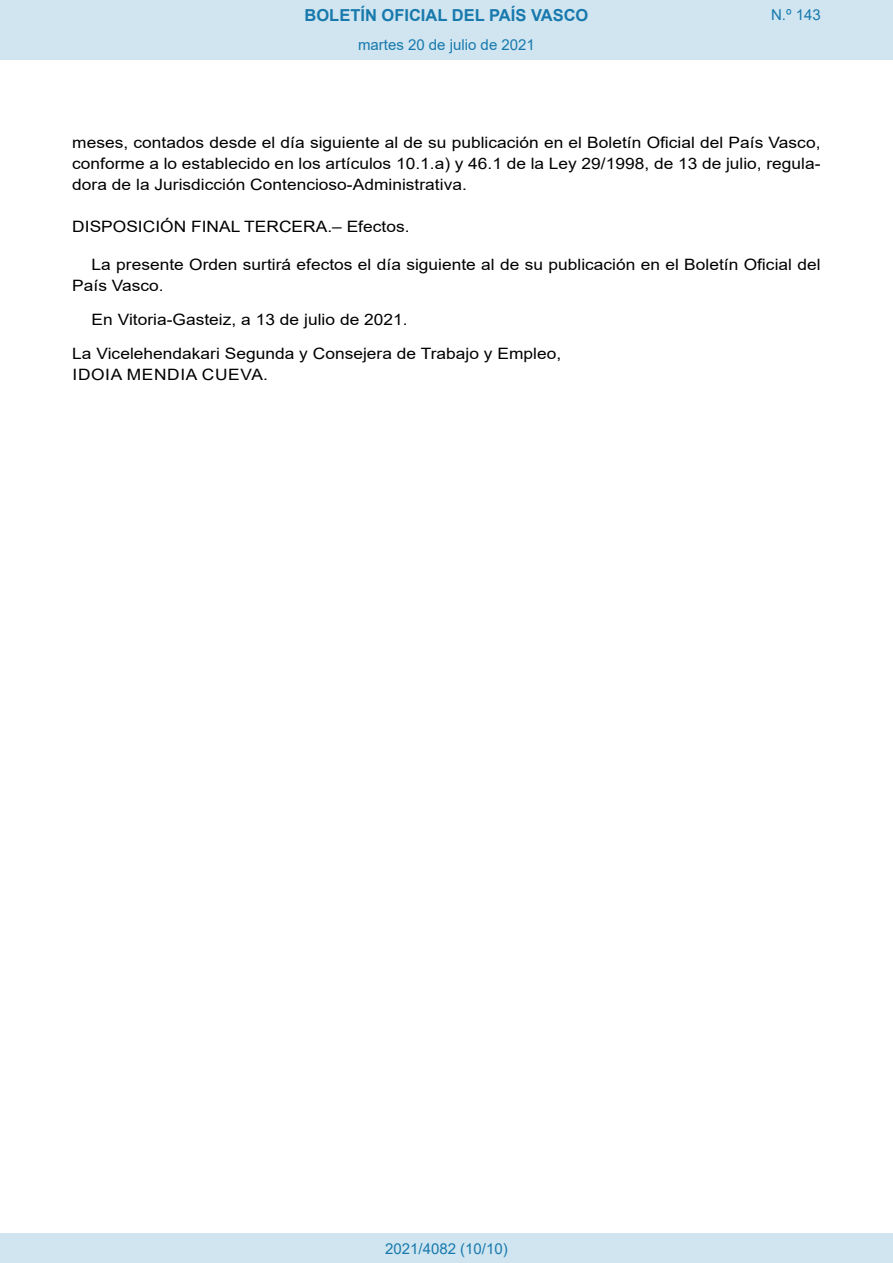
<style>
.page{position:relative;width:893px;height:1263px;background:#fff}
.page>*{position:absolute;margin:0;border:0;box-sizing:border-box;transform-origin:0 0}
.t1{font:700 16.5px "Arial";color:#1879ad}
.BOPVDetalle{font:15.6px/21px "Arial";color:#000;text-align:justify;scale:1.11 1}
.BOPVFirmaPuesto{font:15.6px "Arial";color:#000;scale:1.11 1}
.BOPVFirmaLugFec{font:15.6px "Arial";color:#000;scale:1.11 1}
.BOPVDisposicionTitul{font:15.6px "Arial";color:#000;scale:1.11 1}
.BOPVFirmaNombre{font:15.6px "Arial";letter-spacing:.035em;color:#000;scale:1.11 1}
.Paginacion_Centro{font:15px "Arial";color:#1879ad}
</style>
<div class="page">
<div style="left:0;top:0;width:893px;height:60px;background:#d0e5f0"></div>
<div style="left:0;top:1233px;width:893px;height:30px;background:#d0e5f0"></div>
<p class="t1" style="left:305px;top:3px;width:285px">BOLETÍN OFICIAL DEL PAÍS VASCO</p>
<p class="Paginacion_Centro" style="left:358px;top:35px;width:178px">martes 20 de julio de 2021</p>
<p class="Paginacion_Centro" style="left:771px;top:5px;width:51px">N.º 143</p>
<p class="BOPVDetalle" style="left:72px;top:132px;width:676px">meses, contados desde el día siguiente al de su publicación en el Boletín Oficial del País Vasco, conforme a lo establecido en los artículos 10.1.a) y 46.1 de la Ley 29/1998, de 13 de julio, regula&shy;dora de la Jurisdicción Contencioso-Administrativa.</p>
<p class="BOPVDisposicionTitul" style="left:72px;top:216px;width:305px">DISPOSICIÓN FINAL TERCERA.– Efectos.</p>
<p class="BOPVDetalle" style="left:72px;top:254px;width:676px;text-indent:19px">La presente Orden surtirá efectos el día siguiente al de su publicación en el Boletín Oficial del<br>País Vasco.</p>
<p class="BOPVFirmaLugFec" style="left:92px;top:309px;width:286px">En Vitoria-Gasteiz, a 13 de julio de 2021.</p>
<p class="BOPVFirmaPuesto" style="left:72px;top:343px;width:442px">La Vicelehendakari Segunda y Consejera de Trabajo y Empleo,</p>
<p class="BOPVFirmaNombre" style="left:73px;top:364px;width:178px">IDOIA MENDIA CUEVA.</p>
<p class="Paginacion_Centro" style="left:385px;top:1238px;width:124px">2021/4082 (10/10)</p>
</div>
